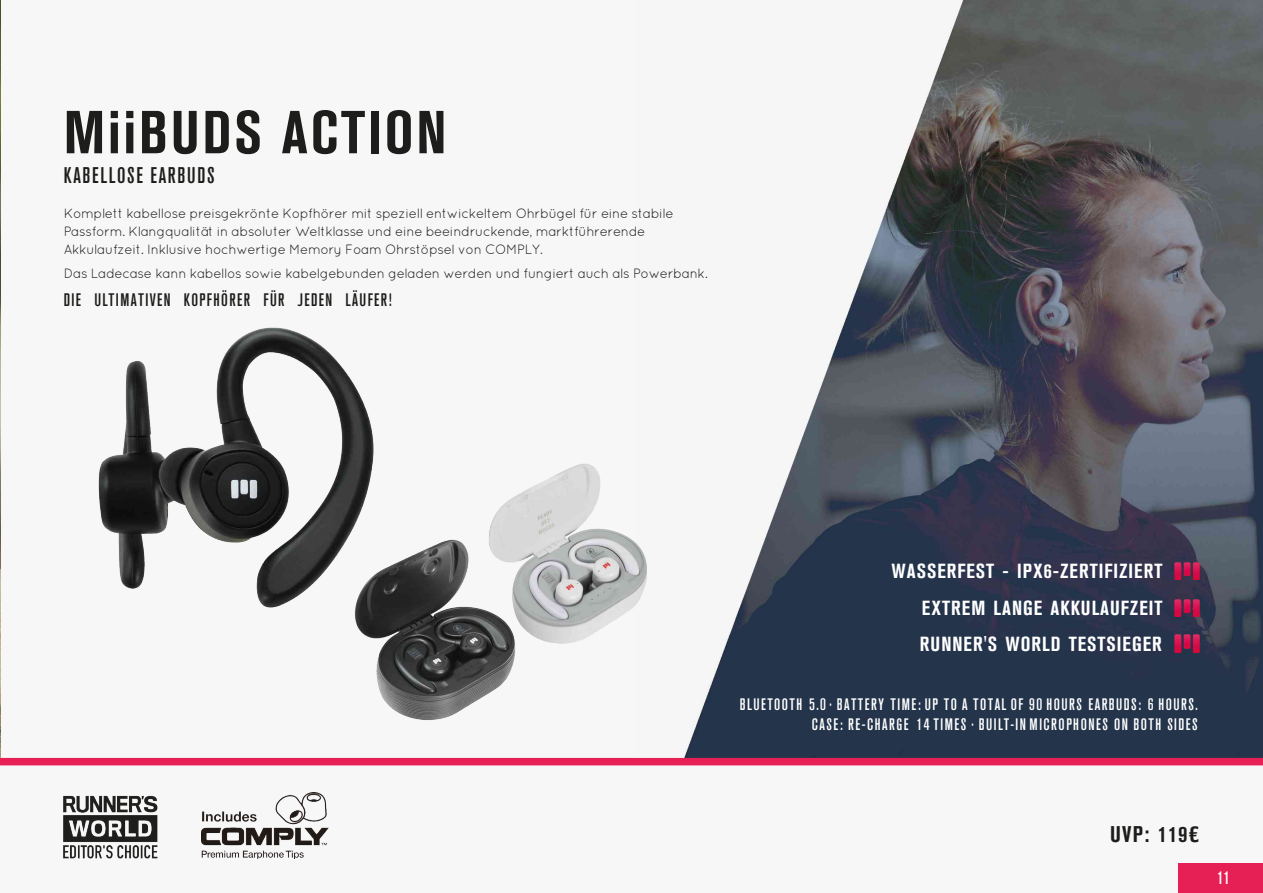
<style>
.page{position:relative;width:1263px;height:893px;background:#f8f7f7}
.page>*{position:absolute;margin:0;border:0;box-sizing:border-box;transform-origin:0 0}
.t1{font:700 condensed 60px "Akzidenz Grotesk BQ";letter-spacing:.05em;color:#1d1d1b}
.t2{font:500 condensed 22.5px "Akzidenz Grotesk BQ";letter-spacing:.075em;color:#1d1d1b}
.t3{font:700 condensed 22.5px "Akzidenz Grotesk BQ";letter-spacing:.05em;color:#1d1d1b}
.t4{font:700 condensed 20.25px "Akzidenz Grotesk BQ";letter-spacing:.05em;color:#fff}
.t5{font:500 condensed 18px "Akzidenz Grotesk BQ";letter-spacing:.075em;color:#1d1d1b}
.t6{font:500 condensed 18px "Akzidenz Grotesk BQ";color:#fff}
.t7{font:500 condensed 16.5px/19.8px "Akzidenz Grotesk BQ";letter-spacing:.09em;color:#fff;text-align:right}
.t8{font:13.5px/18px "Quicksand";letter-spacing:-.03em;color:#1d1d1b}
</style>
<div class="page">
<img style="left:0;top:0;width:1px;height:758px">
<img style="left:637px;top:0;width:626px;height:758px">
<div style="left:0;top:758px;width:1263px;height:7px;background:#e62054"></div>
<div style="left:1178px;top:863px;width:85px;height:30px;background:#e62054"></div>
<img style="left:1175px;top:562px;width:24px;height:18px">
<img style="left:1175px;top:599px;width:24px;height:18px">
<img style="left:1175px;top:635px;width:24px;height:17px">
<img style="left:491px;top:443px;width:198px;height:211px">
<img style="left:98px;top:327px;width:276px;height:281px">
<img style="left:63px;top:795px;width:95px;height:64px">
<img style="left:328px;top:524px;width:218px;height:196px">
<img style="left:202px;top:793px;width:127px;height:66px">
<h1 class="t1" style="left:64px;top:98px;width:384px">MiiBUDS ACTION</h1>
<h2 class="t2" style="left:64px;top:163px;width:152px">KABELLOSE EARBUDS</h2>
<p class="t8" style="left:64px;top:204px;width:611px">Komplett kabellose preisgekrönte Kopfhörer mit speziell entwickeltem Ohrbügel für eine stabile<br>Passform. Klangqualität in absoluter Weltklasse und eine beeindruckende, marktführerende<br>Akkulaufzeit. Inklusive hochwertige Memory Foam Ohrstöpsel von COMPLY.</p>
<p class="t8" style="left:64px;top:264px;width:645px">Das Ladecase kann kabellos sowie kabelgebunden geladen werden und fungiert auch als Powerbank.</p>
<h3 class="t5" style="left:64px;top:290px;width:330px">DIE ULTIMATIVEN KOPFHÖRER FÜR JEDEN LÄUFER!</h3>
<h3 class="t4" style="left:891px;top:560px;width:272px">WASSERFEST - IPX6-ZERTIFIZIERT</h3>
<h3 class="t4" style="left:922px;top:596px;width:242px">EXTREM LANGE AKKULAUFZEIT</h3>
<h3 class="t4" style="left:920px;top:632px;width:243px">RUNNER'S WORLD TESTSIEGER</h3>
<p class="t7" style="left:740px;top:695px;width:459px">BLUETOOTH 5.0 · BATTERY TIME: UP TO A TOTAL OF 90 HOURS EARBUDS: 6 HOURS.<br>CASE: RE-CHARGE 14 TIMES · BUILT-IN MICROPHONES ON BOTH SIDES</p>
<h2 class="t3" style="left:1110px;top:822px;width:90px">UVP: 119€</h2>
<h3 class="t6" style="left:1217px;top:868px;width:14px">11</h3>
</div>
